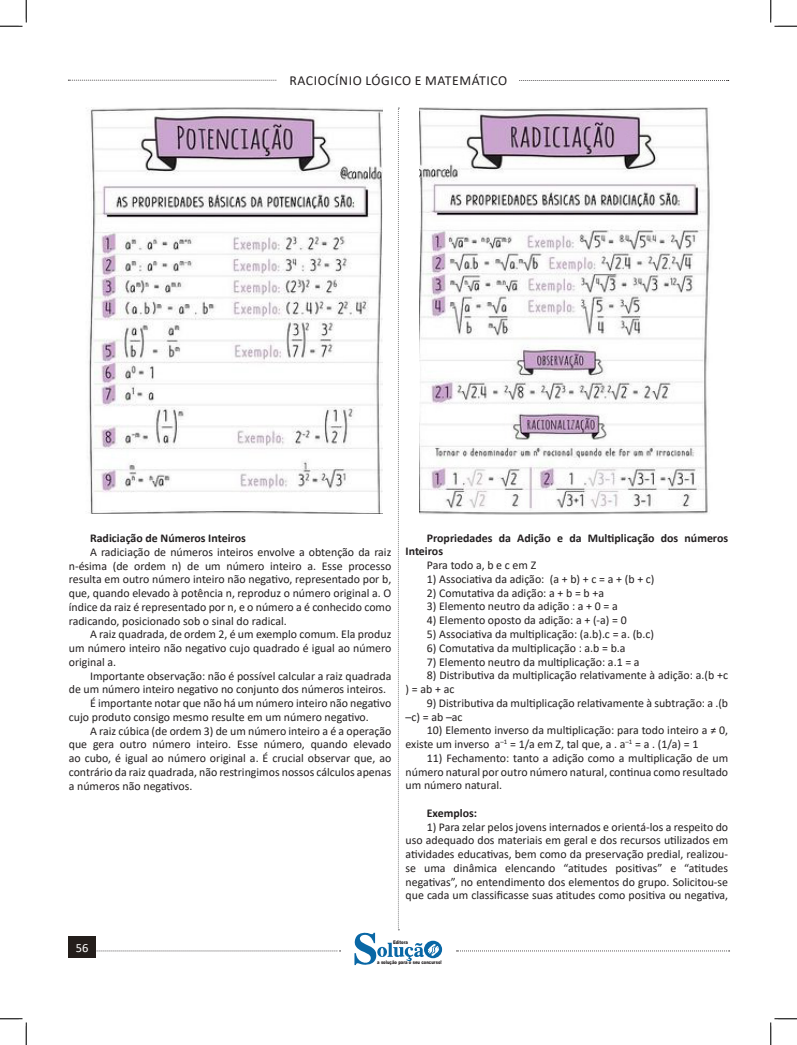
<style>
.page{position:relative;width:797px;height:1045px;background:#fff}
.page>*{position:absolute;margin:0;border:0;box-sizing:border-box;transform-origin:0 0}
.t1{font:13.75px "Calibri";letter-spacing:.04em;color:#231f20}
.t2{font:12.5px "Calibri";color:#fff}
.t3{font:11.88px/13.8px "Calibri";color:#231f20;text-align:justify}
.t4{font:700 11.88px/13.8px "Calibri";color:#231f20}
.t5{font:900 5px "Arial";color:#231f20;scale:.76 1}
</style>
<div class="page">
<svg style="left:96px;top:950px;width:244px;height:1px"></svg>
<svg style="left:68px;top:80px;width:209px;height:1px"></svg>
<svg style="left:519px;top:80px;width:209px;height:1px"></svg>
<svg style="left:456px;top:950px;width:273px;height:1px"></svg>
<div style="left:68px;top:936px;width:28px;height:22px;background:#241e1b"></div>
<svg style="left:354px;top:108px;width:88px;height:857px"></svg>
<img style="left:86px;top:108px;width:297px;height:406px">
<img style="left:420px;top:108px;width:290px;height:406px">
<svg style="left:0;top:0;width:27px;height:27px"></svg>
<svg style="left:0;top:1018px;width:27px;height:27px"></svg>
<svg style="left:770px;top:0;width:27px;height:27px"></svg>
<svg style="left:770px;top:1018px;width:27px;height:27px"></svg>
<p class="t1" style="left:289px;top:71px;width:219px">RACIOCÍNIO LÓGICO E MATEMÁTICO</p>
<p class="t4" style="left:90px;top:531px;width:157px">Radiciação de Números Inteiros</p>
<p class="t3" style="left:69px;top:544px;width:324px;text-indent:21px">A radiciação de números inteiros envolve a obtenção da raiz n-ésima (de ordem n) de um número inteiro a. Esse processo resulta em outro número inteiro não negativo, representado por b, que, quando elevado à potência n, reproduz o número original a. O índice da raiz é representado por n, e o número a é conhecido como radicando, posicionado sob o sinal do radical.</p>
<p class="t3" style="left:69px;top:627px;width:324px;text-indent:21px">A raiz quadrada, de ordem 2, é um exemplo comum. Ela produz um número inteiro não negativo cujo quadrado é igual ao número original a.</p>
<p class="t3" style="left:69px;top:668px;width:324px;text-indent:21px">Importante observação: não é possível calcular a raiz quadrada de um número inteiro negativo no conjunto dos números inteiros.</p>
<p class="t3" style="left:69px;top:696px;width:324px;text-indent:21px">É importante notar que não há um número inteiro não negativo cujo produto consigo mesmo resulte em um número negativo.</p>
<p class="t3" style="left:69px;top:723px;width:324px;text-indent:21px">A raiz cúbica (de ordem 3) de um número inteiro a é a operação que gera outro número inteiro. Esse número, quando elevado ao cubo, é igual ao número original a. É crucial observar que, ao contrário da raiz quadrada, não restringimos nossos cálculos apenas a números não negativos.</p>
<p class="t4" style="left:405px;top:531px;width:324px;text-indent:21px">Propriedades da Adição e da Multiplicação dos números<br>Inteiros</p>
<p class="t3" style="left:427px;top:558px;width:110px">Para todo a, b e c em ℤ</p>
<p class="t3" style="left:427px;top:572px;width:229px">1) Associativa da adição: (a + b) + c = a + (b + c)</p>
<p class="t3" style="left:427px;top:585px;width:179px">2) Comutativa da adição: a + b = b +a</p>
<p class="t3" style="left:427px;top:599px;width:192px">3) Elemento neutro da adição : a + 0 = a</p>
<p class="t3" style="left:427px;top:613px;width:201px">4) Elemento oposto da adição: a + (-a) = 0</p>
<p class="t3" style="left:427px;top:627px;width:229px">5) Associativa da multiplicação: (a.b).c = a. (b.c)</p>
<p class="t3" style="left:427px;top:640px;width:200px">6) Comutativa da multiplicação : a.b = b.a</p>
<p class="t3" style="left:427px;top:654px;width:214px">7) Elemento neutro da multiplicação: a.1 = a</p>
<p class="t3" style="left:405px;top:668px;width:324px;text-indent:21px">8) Distributiva da multiplicação relativamente à adição: a.(b +c ) = ab + ac</p>
<p class="t3" style="left:405px;top:695px;width:324px;text-indent:21px">9) Distributiva da multiplicação relativamente à subtração: a .(b –c) = ab –ac</p>
<p class="t3" style="left:405px;top:723px;width:324px;text-indent:21px">10) Elemento inverso da multiplicação: para todo inteiro a ≠ 0, existe um inverso a<sup>–1</sup> = 1/a em ℤ, tal que, a . a<sup>–1</sup> = a . (1/a) = 1</p>
<p class="t3" style="left:405px;top:750px;width:324px;text-indent:21px">11) Fechamento: tanto a adição como a multiplicação de um número natural por outro número natural, continua como resultado um número natural.</p>
<p class="t4" style="left:427px;top:806px;width:52px">Exemplos:</p>
<p class="t3" style="left:405px;top:819px;width:324px;text-indent:21px">1) Para zelar pelos jovens internados e orientá-los a respeito do uso adequado dos materiais em geral e dos recursos utilizados em atividades educativas, bem como da preservação predial, realizou&shy;se uma dinâmica elencando “atitudes positivas” e “atitudes negativas”, no entendimento dos elementos do grupo. Solicitou-se que cada um classificasse suas atitudes como positiva ou negativa,</p>
<p class="t2" style="left:73px;top:940px;width:17px">5656</p>
<p class="t5" style="left:393px;top:939px;width:21px">Editora</p>
<p class="t5" style="left:377px;top:959px;width:86px">a solução para o seu concurso!</p>
</div>
